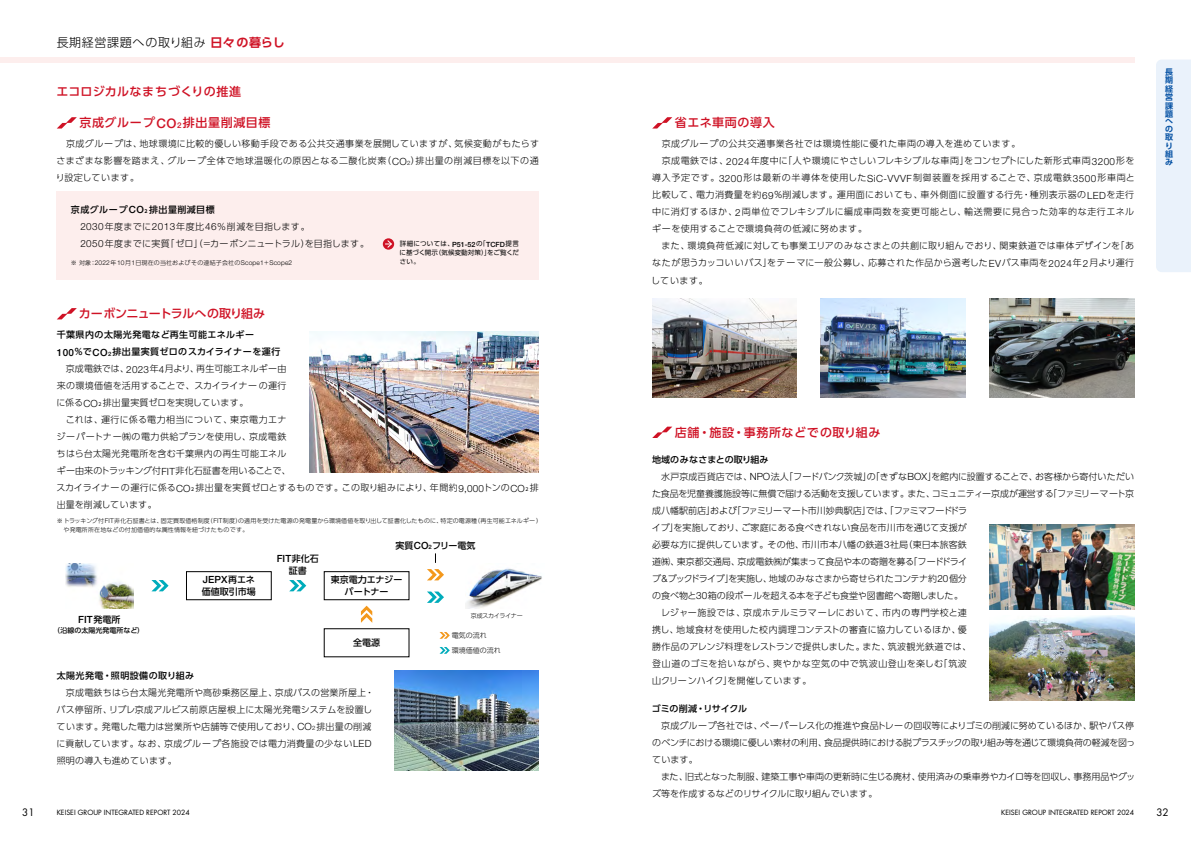
<style>
.page{position:relative;width:1191px;height:842px;background:#fff}
.page>*{position:absolute;margin:0;border:0;box-sizing:border-box;transform-origin:0 0}
.t1{font:500 12px "UD Shin Go Pro";letter-spacing:.045em;color:#cf1225}
.t2{font:300 12px "UD Shin Go Pro";letter-spacing:.05em;color:#000}
.t3{font:500 12px "UD Shin Go Pro";letter-spacing:-.035em;color:#cf1225}
.t4{font:500 12px "UD Shin Go Pro";letter-spacing:.025em;color:#cf1225}
.t5{font:10px "Futura Std";color:#000}
.t6{font:500 9.9px "Helvetica Neue LT Std";color:#000}
.t7{font:300 9px/17px "UD Shin Go Pro";letter-spacing:.015em;color:#000}
.t8{font:300 9px/17px "UD Shin Go Pro";letter-spacing:-.005em;color:#000}
.t9{font:300 9px/17px "UD Shin Go Pro";letter-spacing:.05em;color:#000}
.t10{font:300 9px/17px "UD Shin Go Pro";letter-spacing:-.01em;color:#000}
.t11{font:500 9px/12px "UD Shin Go Pro";color:#000;text-align:center}
.t12{font:500 9px "UD Shin Go Pro";letter-spacing:.05em;color:#000}
.t13{font:700 8px/8.4px "UD Shin Go Pro De";color:#004ea2;text-align:justify}
.t14{font:7px "Futura Std";color:#000}
.t15{font:500 7px "UD Shin Go Pro";color:#000}
.t16{font:300 7px/15px "UD Shin Go Pro";color:#000}
.t17{font:6.5px/9px "UD Shin Go Pro";letter-spacing:.02em;color:#000;text-align:justify}
.t18{font:300 6px/9px "UD Shin Go Pro";letter-spacing:.025em;color:#000}
.t19{font:300 6px "UD Shin Go Pro";letter-spacing:-.04em;color:#000}
.s1{font-family:"UD Shin Go Pro De";font-weight:700;color:#cf1225}
.s2{font-family:"Helvetica Neue LT Std";font-size:13.2px}
.s3{font-family:"Helvetica Neue LT Std";font-size:7.9px}
.s4{font-family:"Helvetica Neue LT Std";font-size:9.9px}
.s5{font-family:"Helvetica Neue LT Std";font-size:5.9px}
.s6{font-weight:500}
.s7{font-family:"Helvetica Neue LT Std";font-weight:500;font-size:9.9px}
.s8{font-family:"Helvetica Neue LT Std";font-size:6.6px}
.s9{font-family:"Helvetica Neue LT Std";font-weight:500;font-size:7.2px}
.s10{font-family:"Helvetica Neue LT Std";font-weight:500;font-size:5.9px}
.s11{font-family:"UD Shin Go Pro";font-size:9px}
</style>
<div class="page">
<svg style="left:151px;top:580px;width:18px;height:11px"></svg>
<svg style="left:289px;top:580px;width:17px;height:11px"></svg>
<svg style="left:361px;top:606px;width:11px;height:17px"></svg>
<svg style="left:427px;top:569px;width:17px;height:11px"></svg>
<svg style="left:427px;top:591px;width:17px;height:12px"></svg>
<div style="left:186px;top:571px;width:85px;height:29px;border:1px solid #000"></div>
<div style="left:324px;top:571px;width:85px;height:29px;border:1px solid #000"></div>
<img style="left:465px;top:568px;width:77px;height:40px">
<img style="left:65px;top:563px;width:68px;height:45px">
<svg style="left:439px;top:632px;width:11px;height:7px"></svg>
<svg style="left:439px;top:647px;width:11px;height:7px"></svg>
<svg style="left:57px;top:308px;width:20px;height:11px"></svg>
<div style="left:57px;top:191px;width:482px;height:88px;background:#fdeeed"></div>
<svg style="left:383px;top:238px;width:11px;height:12px"></svg>
<svg style="left:385px;top:240px;width:7px;height:8px"></svg>
<img style="left:309px;top:331px;width:230px;height:142px">
<img style="left:394px;top:671px;width:145px;height:99px">
<div style="left:0;top:57px;width:1134px;height:5px;background:#fdeeed"></div>
<svg style="left:652px;top:117px;width:20px;height:12px"></svg>
<svg style="left:652px;top:427px;width:20px;height:11px"></svg>
<img style="left:652px;top:299px;width:145px;height:99px">
<img style="left:989px;top:299px;width:145px;height:99px">
<img style="left:821px;top:299px;width:144px;height:99px">
<svg style="left:57px;top:117px;width:20px;height:12px"></svg>
<img style="left:989px;top:615px;width:145px;height:85px">
<img style="left:989px;top:525px;width:145px;height:85px">
<div style="left:1156px;top:60px;width:35px;height:212px;background:#eaf2fb"></div>
<h1 class="t2" style="left:57px;top:33px;width:229px">長期経営課題への取り組み<span class="s1">日々の暮らし</span></h1>
<h1 class="t4" style="left:57px;top:81px;width:186px">エコロジカルなまちづくりの推進</h1>
<h1 class="t1" style="left:79px;top:113px;width:192px">京成グループ<span class="s2">CO</span><span class="s3">2</span>排出量削減目標</h1>
<p class="t7" style="left:56px;top:135px;width:484px;text-align:justify">　京成グループは、地球環境に比較的優しい移動手段である公共交通事業を展開していますが、気候変動がもたらすさまざまな影響を踏まえ、グループ全体で地球温暖化の原因となる二酸化炭素（<span class="s4">CO</span><span class="s5">2</span>）排出量の削減目標を以下の通り設定しています。</p>
<p class="t7" style="left:80px;top:201px;width:290px;text-indent:-9px"><span class="s6">京成グループ</span><span class="s7">CO</span><span class="s6">₂排出量削減目標<br></span><span class="s4">2030</span>年度までに<span class="s4">2013</span>年度比<span class="s4">46%</span>削減を目指します。<br><span class="s4">2050</span>年度までに実質「ゼロ」（＝カーボンニュートラル）を目指します。</p>
<p class="t18" style="left:71px;top:258px;width:223px">※ 対象：<span class="s8">2022</span>年<span class="s8">10</span>月<span class="s8">1</span>日現在の当社およびその連結子会社の<span class="s8">Scope1</span>＋<span class="s8">Scope2</span></p>
<p class="t17" style="left:399px;top:239px;width:121px">詳細については、<span class="s9">P51-52</span>の「<span class="s9">TCFD</span>提言に基づく開示（気候変動対策）」をご覧ください。</p>
<h1 class="t3" style="left:79px;top:304px;width:188px">カーボンニュートラルへの取り組み</h1>
<p class="t7" style="left:56px;top:326px;width:484px"><span class="s6">千葉県内の太陽光発電など再生可能エネルギー<br></span><span class="s7">100</span><span class="s6">％で</span><span class="s7">CO</span><span class="s10">2</span><span class="s6">排出量実質ゼロのスカイライナーを運行<br></span>　京成電鉄では、<span class="s4">2023</span>年<span class="s4">4</span>月より、再生可能エネルギー由<br>来の環境価値を活用することで、スカイライナーの運行<br>に係る<span class="s4">CO</span>₂排出量実質ゼロを実現しています。<br>　これは、運行に係る電力相当について、東京電力エナ<br>ジーパートナー㈱の電力供給プランを使用し、京成電鉄<br>ちはら台太陽光発電所を含む千葉県内の再生可能エネル<br>ギー由来のトラッキング付<span class="s4">FIT</span>非化石証書を用いることで、<br>スカイライナーの運行に係る<span class="s4">CO</span>₂排出量を実質ゼロとするものです。この取り組みにより、年間約<span class="s4">9,000</span>トンの<span class="s4">CO</span>₂排出量を削減しています。</p>
<p class="t18" style="left:64px;top:516px;width:480px;text-indent:-7px">※ トラッキング付<span class="s8">FIT</span>非化石証書とは、固定買取価格制度（<span class="s8">FIT</span>制度）の適用を受けた電源の発電量から環境価値を取り出して証書化したものに、特定の電源種（再生可能エネルギー）や発電所所在地などの付加価値的な属性情報を紐づけたものです。</p>
<p class="t6" style="left:78px;top:614px;width:44px">FIT<span class="s11">発電所</span></p>
<p class="t15" style="left:53px;top:625px;width:92px">（沿線の太陽光発電所など）</p>
<p class="t6" style="left:203px;top:574px;width:53px">JEPX<span class="s11">再エネ</span></p>
<p class="t11" style="left:202px;top:585px;width:55px">価値取引市場</p>
<p class="t6" style="left:277px;top:553px;width:44px">FIT<span class="s11">非化石</span></p>
<p class="t11" style="left:289px;top:564px;width:19px">証書</p>
<p class="t11" style="left:395px;top:539px;width:82px">実質<span class="s4">CO</span><span class="s5">2</span>フリー電気</p>
<p class="t11" style="left:331px;top:573px;width:73px">東京電力エナジーパートナー</p>
<p class="t11" style="left:353px;top:636px;width:28px">全電源</p>
<p class="t19" style="left:471px;top:611px;width:54px">京成スカイライナー</p>
<p class="t16" style="left:452px;top:627px;width:50px">電気の流れ<br>環境価値の流れ</p>
<p class="t12" style="left:57px;top:668px;width:139px">太陽光発電・照明設備の取り組み</p>
<p class="t7" style="left:56px;top:683px;width:319px">　京成電鉄ちはら台太陽光発電所や高砂乗務区屋上、京成バスの営業所屋上・バス停留所、リブレ京成アルビス前原店屋根上に太陽光発電システムを設置しています。発電した電力は営業所や店舗等で使用しており、<span class="s4">CO</span><span class="s5">2</span>排出量の削減に貢献しています。なお、京成グループ各施設では電力消費量の少ない<span class="s4">LED</span>照明の導入も進めています。</p>
<h1 class="t1" style="left:675px;top:113px;width:101px">省エネ車両の導入</h1>
<p class="t9" style="left:651px;top:135px;width:485px">　京成グループの公共交通事業各社では環境性能に優れた車両の導入を進めています。<br>　京成電鉄では、<span class="s4">2024</span>年度中に「人や環境にやさしいフレキシブルな車両」をコンセプトにした新形式車両<span class="s4">3200</span>形を導入予定です。<span class="s4">3200</span>形は最新の半導体を使用した<span class="s4">SiC-VVVF</span>制御装置を採用することで、京成電鉄<span class="s4">3500</span>形車両と比較して、電力消費量を約<span class="s4">69</span>％削減します。運用面においても、車外側面に設置する行先・種別表示器の<span class="s4">LED</span>を走行中に消灯するほか、<span class="s4">2</span>両単位でフレキシブルに編成車両数を変更可能とし、輸送需要に見合った効率的な走行エネルギーを使用することで環境負荷の低減に努めます。<br>　また、環境負荷低減に対しても事業エリアのみなさまとの共創に取り組んでおり、関東鉄道では車体デザインを「あなたが思うカッコいいバス」をテーマに一般公募し、応募された作品から選考した<span class="s4">EV</span>バス車両を<span class="s4">2024</span>年<span class="s4">2</span>月より運行しています。</p>
<p class="t13" style="left:1165px;top:68px;width:9px">長期経営課題</p>
<p class="t13" style="left:1165px;top:117px;width:9px;text-align:left">への取り組み</p>
<h1 class="t1" style="left:675px;top:423px;width:207px">店舗・施設・事務所などでの取り組み</h1>
<p class="t8" style="left:652px;top:450px;width:484px"><span class="s6">地域のみなさまとの取り組み<br></span>　水戸京成百貨店では、<span class="s4">NPO</span>法人「フードバンク茨城」の「きずな<span class="s4">BOX</span>」を館内に設置することで、お客様から寄付いただいた食品を児童養護施設等に無償で届ける活動を支援しています。また、コミュニティー京成が運営する「ファミリーマート京成八幡駅前店」および「ファミリーマート市川妙典駅店」では、「ファミマフードドラ<br>イブ」を実施しており、ご家庭にある食べきれない食品を市川市を通じて支援が<br>必要な方に提供しています。その他、市川市本八幡の鉄道<span class="s4">3</span>社局（東日本旅客鉄<br>道㈱、東京都交通局、京成電鉄㈱が集まって食品や本の寄贈を募る「フードドライ<br>ブ<span class="s4">&amp;</span>ブックドライブ」を実施し、地域のみなさまから寄せられたコンテナ約<span class="s4">20</span>個分<br>の食べ物と<span class="s4">30</span>箱の段ボールを超える本を子ども食堂や図書館へ寄贈しました。<br>　レジャー施設では、京成ホテルミラマーレにおいて、市内の専門学校と連<br>携し、地域食材を使用した校内調理コンテストの審査に協力しているほか、優<br>勝作品のアレンジ料理をレストランで提供しました。また、筑波観光鉄道では、<br>登山道のゴミを拾いながら、爽やかな空気の中で筑波山登山を楽しむ「筑波<br>山クリーンハイク」を開催しています。</p>
<p class="t11" style="left:652px;top:702px;width:97px">ゴミの削減・リサイクル</p>
<p class="t10" style="left:652px;top:717px;width:485px">　京成グループ各社では、ペーパーレス化の推進や食品トレーの回収等によりゴミの削減に努めているほか、駅やバス停のベンチにおける環境に優しい素材の利用、食品提供時における脱プラスチックの取り組み等を通じて環境負荷の軽減を図っています。<br>　また、旧式となった制服、建築工事や車両の更新時に生じる廃材、使用済みの乗車券やカイロ等を回収し、事務用品やグッズ等を作成するなどのリサイクルに取り組んでいます。</p>
<p class="t5" style="left:22px;top:806px;width:14px">31</p>
<p class="t14" style="left:57px;top:808px;width:134px">KEISEI GROUP INTEGRATED REPORT 2024</p>
<p class="t14" style="left:1001px;top:808px;width:134px">KEISEI GROUP INTEGRATED REPORT 2024</p>
<p class="t5" style="left:1156px;top:806px;width:14px">32</p>
</div>
